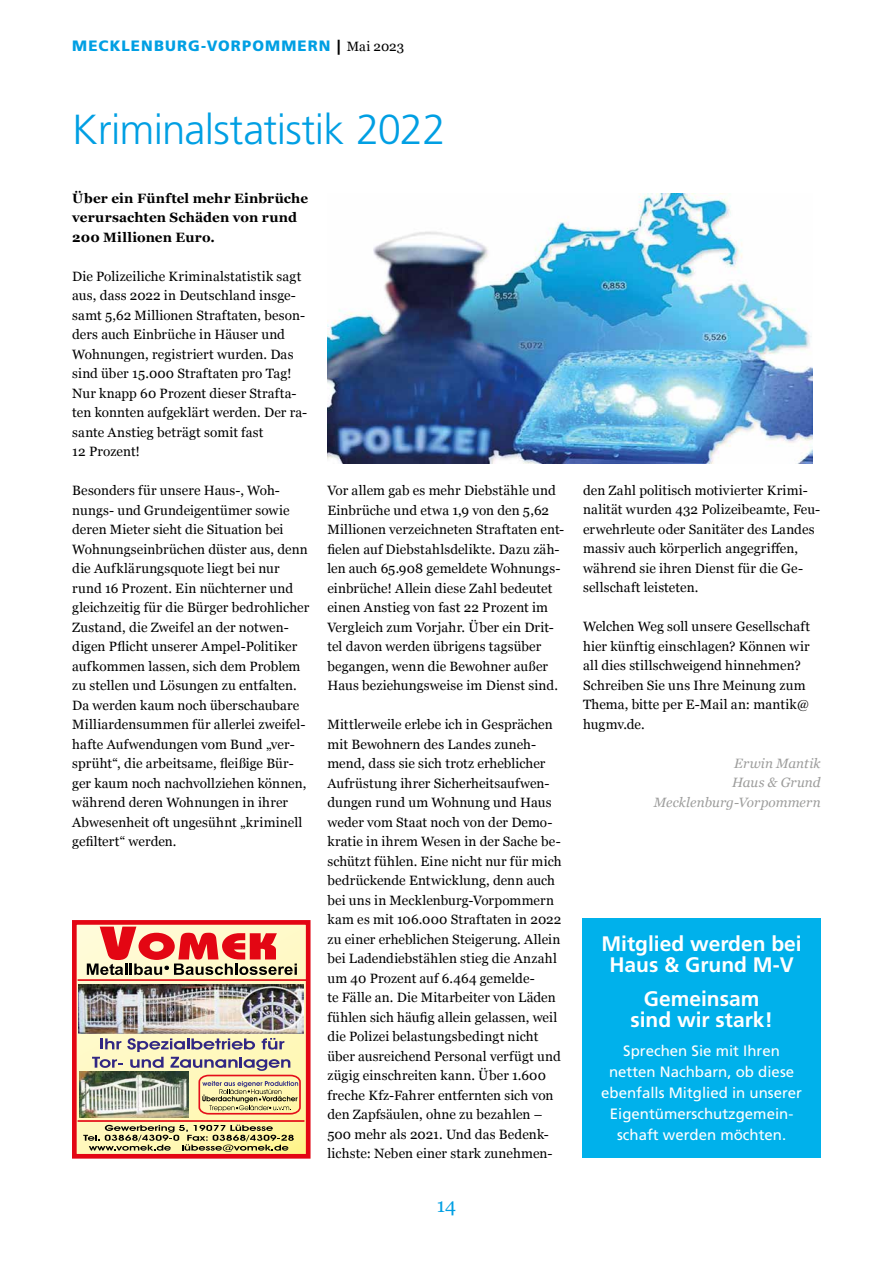
<style>
.page{position:relative;width:893px;height:1263px;background:#fff}
.page>*{position:absolute;margin:0;border:0;box-sizing:border-box;transform-origin:0 0}
.t1{font:300 42px "Frutiger LT Pro";letter-spacing:-.02em;color:#009fe3}
.t2{font:700 21px/21px "Frutiger LT Pro";color:#fff;text-align:center}
.t3{font:19.5px "Georgia";color:#009fe3}
.t4{font:15px/21px "Frutiger LT Pro";color:#fff;text-align:center}
.t5{font:900 15px "Frutiger LT Pro";letter-spacing:.075em;color:#009fe3}
.t6{font:13.5px/19.5px "Georgia";letter-spacing:.01em;color:#000}
.t7{font:700 13.5px/19.5px "Georgia";letter-spacing:.01em;color:#000}
.t8{font:italic 13.5px/19.5px "Georgia";letter-spacing:.005em;color:#9d9d9c;text-align:right}
.s1{color:#000}
.s2{font-family:"Georgia";font-weight:400;font-size:13.5px;color:#000}
</style>
<div class="page">
<div style="left:583px;top:918px;width:238px;height:240px;background:#00b1eb"></div>
<svg style="left:78px;top:926px;width:227px;height:226px;background:#fcf6be"></svg>
<div style="left:72px;top:920px;width:239px;height:238px;border:5px solid #e30613"></div>
<svg style="left:83px;top:1125px;width:211px;height:27px;background:#c0ba84"></svg>
<hr style="left:78px;top:1120px;width:226px;height:2px;background:#e30613">
<svg style="left:87px;top:926px;width:210px;height:49px;background:#db917c"></svg>
<hr style="left:78px;top:979px;width:228px;height:2px;background:#e30613">
<img style="left:78px;top:984px;width:225px;height:50px">
<img style="left:79px;top:1071px;width:109px;height:46px">
<svg style="left:92px;top:1038px;width:210px;height:77px;background:#c2ba9f"></svg>
<img style="left:327px;top:193px;width:485px;height:270px">
<p class="t5" style="left:72px;top:36px;width:334px">MECKLENBURG-VORPOMMERN <span class="s1">|</span> <span class="s2">Mai 2023</span></p>
<h1 class="t1" style="left:72px;top:105px;width:375px">Kriminalstatistik 2022</h1>
<p class="t7" style="left:72px;top:188px;width:237px">Über ein Fünftel mehr Einbrüche verursachten Schäden von rund<br>200 Millionen Euro.</p>
<p class="t6" style="left:72px;top:266px;width:236px">Die Polizeiliche Kriminalstatistik sagt aus, dass 2022 in Deutschland insge&shy;samt 5,62 Millionen Straftaten, beson&shy;ders auch Einbrüche in Häuser und Wohnungen, registriert wurden. Das sind über 15.000 Straftaten pro Tag!<br>Nur knapp 60 Prozent dieser Strafta&shy;ten konnten aufgeklärt werden. Der ra&shy;sante Anstieg beträgt somit fast<br>12 Prozent!</p>
<p class="t6" style="left:72px;top:480px;width:239px">Besonders für unsere Haus-, Woh&shy;nungs- und Grundeigentümer sowie deren Mieter sieht die Situation bei Wohnungseinbrüchen düster aus, denn die Aufklärungsquote liegt bei nur rund 16 Prozent. Ein nüchterner und gleichzeitig für die Bürger bedrohlicher Zustand, die Zweifel an der notwen&shy;digen Pflicht unserer Ampel-Politiker aufkommen lassen, sich dem Problem zu stellen und Lösungen zu entfalten.<br>Da werden kaum noch überschaubare Milliardensummen für allerlei zweifel&shy;hafte Aufwendungen vom Bund „ver&shy;sprüht“, die arbeitsame, fleißige Bür&shy;ger kaum noch nachvollziehen können, während deren Wohnungen in ihrer Abwesenheit oft ungesühnt „kriminell gefiltert“ werden.</p>
<p class="t6" style="left:327px;top:480px;width:238px">Vor allem gab es mehr Diebstähle und Einbrüche und etwa 1,9 von den 5,62<br>Millionen verzeichneten Straftaten ent&shy;fielen auf Diebstahlsdelikte. Dazu zäh&shy;len auch 65.908 gemeldete Wohnungs&shy;einbrüche! Allein diese Zahl bedeutet einen Anstieg von fast 22 Prozent im Vergleich zum Vorjahr. Über ein Drit&shy;tel davon werden übrigens tagsüber begangen, wenn die Bewohner außer Haus beziehungsweise im Dienst sind.</p>
<p class="t6" style="left:327px;top:714px;width:236px">Mittlerweile erlebe ich in Gesprächen mit Bewohnern des Landes zuneh&shy;mend, dass sie sich trotz erheblicher Aufrüstung ihrer Sicherheitsaufwen&shy;dungen rund um Wohnung und Haus weder vom Staat noch von der Demo&shy;kratie in ihrem Wesen in der Sache be&shy;schützt fühlen. Eine nicht nur für mich bedrückende Entwicklung, denn auch bei uns in Mecklenburg-Vorpommern kam es mit 106.000 Straftaten in 2022 zu einer erheblichen Steigerung. Allein bei Ladendiebstählen stieg die Anzahl um 40 Prozent auf 6.464 gemelde-<br>te Fälle an. Die Mitarbeiter von Läden fühlen sich häufig allein gelassen, weil die Polizei belastungsbedingt nicht über ausreichend Personal verfügt und zügig einschreiten kann. Über 1.600 freche Kfz-Fahrer entfernten sich von den Zapfsäulen, ohne zu bezahlen – 500 mehr als 2021. Und das Bedenk&shy;lichste: Neben einer stark zunehmen-</p>
<h3 class="t3" style="left:437px;top:1191px;width:21px">14</h3>
<p class="t6" style="left:583px;top:480px;width:239px">den Zahl politisch motivierter Krimi&shy;nalität wurden 432 Polizeibeamte, Feu&shy;erwehrleute oder Sanitäter des Landes massiv auch körperlich angegriffen, während sie ihren Dienst für die Ge&shy;sellschaft leisteten.</p>
<p class="t6" style="left:583px;top:616px;width:229px">Welchen Weg soll unsere Gesellschaft hier künftig einschlagen? Können wir all dies stillschweigend hinnehmen?<br>Schreiben Sie uns Ihre Meinung zum<br>Thema, bitte per E-Mail an: mantik@ hugmv.de.</p>
<p class="t8" style="left:654px;top:753px;width:168px">Erwin Mantik<br>Haus &amp; Grund<br>Mecklenburg-Vorpommern</p>
<h2 class="t2" style="left:601px;top:933px;width:202px">Mitglied werden bei<br>Haus &amp; Grund M-V</h2>
<h2 class="t2" style="left:630px;top:988px;width:144px">Gemeinsam sind wir stark!</h2>
<p class="t4" style="left:601px;top:1040px;width:202px">Sprechen Sie mit Ihren netten Nachbarn, ob diese ebenfalls Mitglied in unserer<br>Eigentümerschutzgemein&shy;schaft werden möchten.</p>
</div>
